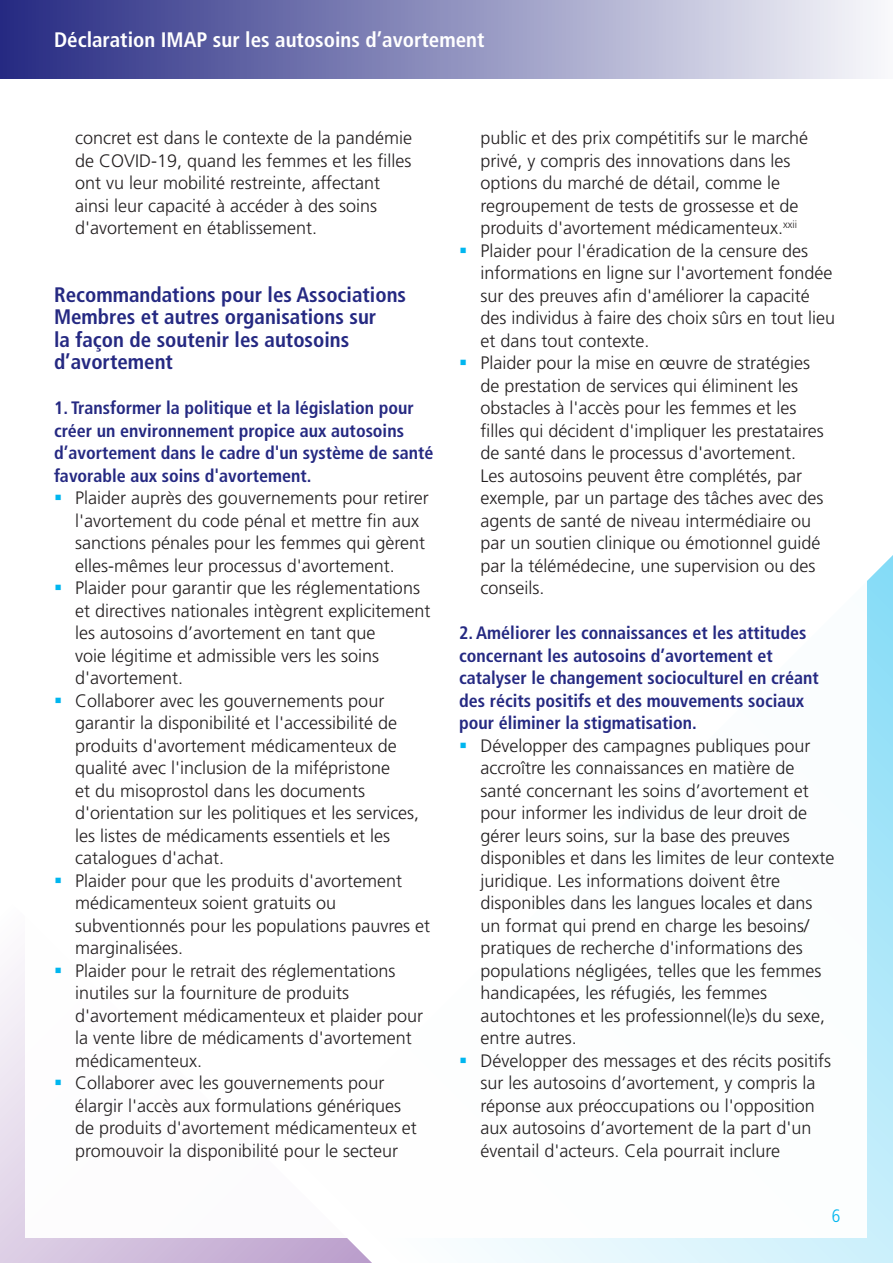
<style>
.page{position:relative;width:893px;height:1263px;background:#fff}
.page>*{position:absolute;margin:0;border:0;box-sizing:border-box;transform-origin:0 0}
.heading_2{font:700 condensed 21px/22.5px "Frutiger LT Std";color:#252982}
.t1{font:700 condensed 21px "Frutiger LT Std";color:#fff}
.t2{font:300 18px/22.5px "Frutiger LT Std";color:#231f20}
.bullets{font:700 condensed 18px/22.5px "Frutiger LT Std";color:#252982}
.t3{font:300 condensed 18px "Frutiger LT Std";color:#00b6ef}
</style>
<div class="page">
<svg style="left:473px;top:555px;width:420px;height:708px;background:#beecfa"></svg>
<svg style="left:0;top:959px;width:372px;height:304px;background:#dbcde4"></svg>
<div style="left:0;top:0;width:893px;height:79px;background:linear-gradient(to right,#252982,#f9f9fb)"></div>
<div style="left:26px;top:109px;width:841px;height:1128px;background:#fff"></div>
<p class="t1" style="left:54px;top:27px;width:432px">Déclaration IMAP sur les autosoins d’avortement</p>
<p class="t2" style="left:75px;top:127px;width:338px">concret est dans le contexte de la pandémie de COVID-19, quand les femmes et les filles ont vu leur mobilité restreinte, affectant ainsi leur capacité à accéder à des soins d'avortement en établissement.</p>
<p class="heading_2" style="left:54px;top:283px;width:354px">Recommandations pour les Associations<br>Membres et autres organisations sur<br>la façon de soutenir les autosoins d’avortement</p>
<p class="bullets" style="left:54px;top:397px;width:381px">1. Transformer la politique et la législation pour créer un environnement propice aux autosoins d’avortement dans le cadre d'un système de santé favorable aux soins d'avortement.</p>
<p class="t2" style="left:75px;top:487px;width:355px">Plaider auprès des gouvernements pour retirer l'avortement du code pénal et mettre fin aux sanctions pénales pour les femmes qui gèrent elles-mêmes leur processus d'avortement.</p>
<p class="t2" style="left:75px;top:577px;width:357px">Plaider pour garantir que les réglementations et directives nationales intègrent explicitement les autosoins d’avortement en tant que<br>voie légitime et admissible vers les soins d'avortement.</p>
<p class="t2" style="left:75px;top:689px;width:346px">Collaborer avec les gouvernements pour garantir la disponibilité et l'accessibilité de produits d'avortement médicamenteux de qualité avec l'inclusion de la mifépristone<br>et du misoprostol dans les documents d'orientation sur les politiques et les services, les listes de médicaments essentiels et les catalogues d'achat.</p>
<p class="t2" style="left:75px;top:869px;width:356px">Plaider pour que les produits d'avortement médicamenteux soient gratuits ou subventionnés pour les populations pauvres et marginalisées.</p>
<p class="t2" style="left:75px;top:959px;width:350px">Plaider pour le retrait des réglementations inutiles sur la fourniture de produits d'avortement médicamenteux et plaider pour la vente libre de médicaments d'avortement médicamenteux.</p>
<p class="t2" style="left:75px;top:1072px;width:343px">Collaborer avec les gouvernements pour élargir l'accès aux formulations génériques de produits d'avortement médicamenteux et promouvoir la disponibilité pour le secteur</p>
<p class="t2" style="left:480px;top:127px;width:329px">public et des prix compétitifs sur le marché privé, y compris des innovations dans les options du marché de détail, comme le regroupement de tests de grossesse et de produits d'avortement médicamenteux.<sup>xxii</sup></p>
<p class="t2" style="left:480px;top:239px;width:356px">Plaider pour l'éradication de la censure des informations en ligne sur l'avortement fondée sur des preuves afin d'améliorer la capacité des individus à faire des choix sûrs en tout lieu et dans tout contexte.</p>
<p class="t2" style="left:480px;top:352px;width:345px">Plaider pour la mise en œuvre de stratégies de prestation de services qui éliminent les obstacles à l'accès pour les femmes et les filles qui décident d'impliquer les prestataires de santé dans le processus d'avortement.<br>Les autosoins peuvent être complétés, par exemple, par un partage des tâches avec des agents de santé de niveau intermédiaire ou par un soutien clinique ou émotionnel guidé par la télémédecine, une supervision ou des conseils.</p>
<p class="bullets" style="left:459px;top:622px;width:361px">2. Améliorer les connaissances et les attitudes concernant les autosoins d’avortement et catalyser le changement socioculturel en créant des récits positifs et des mouvements sociaux pour éliminer la stigmatisation.</p>
<p class="t2" style="left:480px;top:734px;width:356px">Développer des campagnes publiques pour accroître les connaissances en matière de santé concernant les soins d’avortement et pour informer les individus de leur droit de gérer leurs soins, sur la base des preuves disponibles et dans les limites de leur contexte juridique. Les informations doivent être disponibles dans les langues locales et dans un format qui prend en charge les besoins/ pratiques de recherche d'informations des populations négligées, telles que les femmes handicapées, les réfugiés, les femmes autochtones et les professionnel(le)s du sexe, entre autres.</p>
<p class="t2" style="left:480px;top:1049px;width:352px">Développer des messages et des récits positifs sur les autosoins d’avortement, y compris la réponse aux préoccupations ou l'opposition aux autosoins d’avortement de la part d'un éventail d'acteurs. Cela pourrait inclure</p>
<p class="t3" style="left:832px;top:1205px;width:10px">6</p>
</div>
